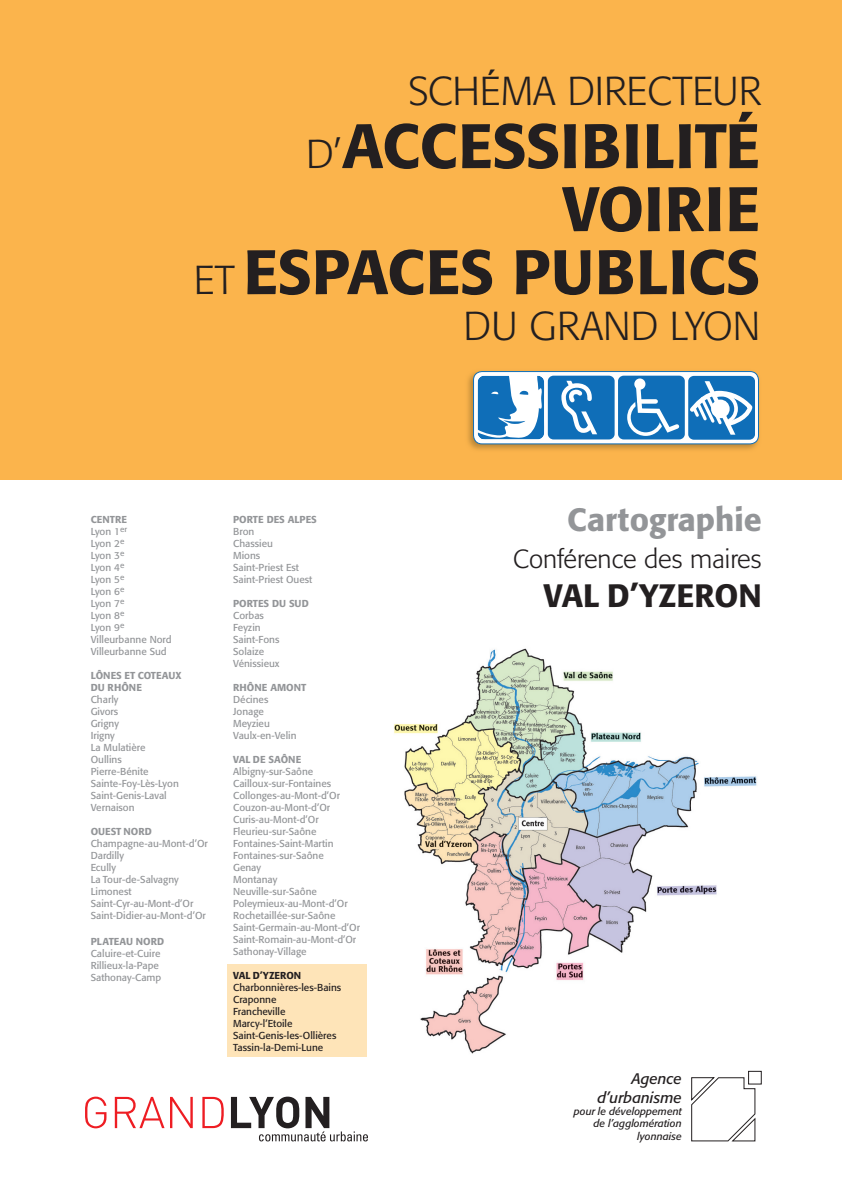
<style>
.page{position:relative;width:842px;height:1191px;background:#fff}
.page>*{position:absolute;margin:0;border:0;box-sizing:border-box;transform-origin:0 0}
.t1{font:500 62px/63px "Formata BQ";color:#231f20;text-align:right}
.t2{font:300 40px "Formata BQ";color:#231f20}
.t3{font:500 32px "Formata BQ";letter-spacing:.01em;color:#939598}
.t4{font:500 32px "Formata BQ";color:#231f20}
.t5{font:300 26px "Formata BQ";color:#231f20}
.t6{font:italic 15.1px/18.1px "Formata BQ";color:#231f20;text-align:right}
.t7{font:italic 10.4px/12.5px "Formata BQ";color:#231f20;text-align:right}
.t8{font:10px/12px "Formata BQ";color:#939598}
.t9{font:10px/12px "Formata BQ";color:#231f20}
.t10{font:500 10px/12px "Formata BQ";color:#939598}
.t11{font:500 10px "Formata BQ";color:#231f20}
.s1{font-weight:300;font-size:40px}
.s2{font-weight:500}
</style>
<div class="page">
<div style="left:227px;top:964px;width:140px;height:93px;background:#fee4b8"></div>
<img style="left:394px;top:648px;width:363px;height:406px">
<div style="left:1px;top:0;width:841px;height:479px;background:#fbb44c"></div>
<div style="left:748px;top:1071px;width:14px;height:13px;border:1px solid #231f20"></div>
<svg style="left:691px;top:1076px;width:65px;height:65px"></svg>
<svg style="left:85px;top:1096px;width:21px;height:32px"></svg>
<svg style="left:115px;top:1096px;width:78px;height:32px"></svg>
<svg style="left:202px;top:1096px;width:22px;height:32px"></svg>
<svg style="left:231px;top:1096px;width:137px;height:45px"></svg>
<img style="left:467px;top:371px;width:292px;height:79px">
<div style="left:473px;top:371px;width:285px;height:73px;background:#fff;border-radius:8px"></div>
<div style="left:473px;top:371px;width:285px;height:73px;border:1px solid #0f6eb8;border-radius:8px"></div>
<svg style="left:476px;top:374px;width:281px;height:67px"></svg>
<h2 class="t2" style="left:408px;top:68px;width:354px">SCHÉMA DIRECTEUR</h2>
<h1 class="t1" style="left:194px;top:114px;width:568px"><span class="s1">D’</span>ACCESSIBILITÉ<br>VOIRIE<br><span class="s1">ET</span> ESPACES PUBLICS</h1>
<h2 class="t2" style="left:464px;top:303px;width:298px">DU GRAND LYON</h2>
<p class="t8" style="left:91px;top:513px;width:82px"><span class="s2">CENTRE<br></span>Lyon 1<sup>er<br></sup>Lyon 2<sup>e<br></sup>Lyon 3<sup>e<br></sup>Lyon 4<sup>e<br></sup>Lyon 5<sup>e<br></sup>Lyon 6<sup>e<br></sup>Lyon 7<sup>e<br></sup>Lyon 8<sup>e<br></sup>Lyon 9<sup>e<br></sup>Villeurbanne nord<br>Villeurbanne Sud</p>
<p class="t10" style="left:91px;top:669px;width:92px">LÔNES ET COTEAUX<br>DU RHÔNE</p>
<p class="t8" style="left:91px;top:693px;width:90px">Charly<br>givors<br>grigny<br>irigny<br>La mulatière oullins pierre-bénite<br>Sainte-foy-Lès-Lyon<br>Saint-genis-Laval<br>Vernaison</p>
<p class="t10" style="left:91px;top:825px;width:63px">OUEST NORD</p>
<p class="t8" style="left:91px;top:837px;width:119px">Champagne-au-mont-d’or<br>Dardilly<br>ecully<br>La tour-de-Salvagny<br>Limonest<br>Saint-Cyr-au-mont-d’or<br>Saint-Didier-au-mont-d’or</p>
<p class="t10" style="left:91px;top:935px;width:75px">PLATEAU NORD</p>
<p class="t8" style="left:91px;top:947px;width:72px">Caluire-et-Cuire rillieux-la-pape<br>Sathonay-Camp</p>
<p class="t10" style="left:233px;top:513px;width:85px">PORTE DES ALPES</p>
<p class="t8" style="left:233px;top:525px;width:81px">bron<br>Chassieu<br>mions<br>Saint-priest est<br>Saint-priest ouest</p>
<p class="t10" style="left:233px;top:597px;width:77px">PORTES DU SUD</p>
<p class="t8" style="left:233px;top:609px;width:48px">Corbas feyzin<br>Saint-fons<br>Solaize<br>Vénissieux</p>
<p class="t10" style="left:233px;top:681px;width:75px">RHÔNE AMONT</p>
<p class="t8" style="left:233px;top:693px;width:65px">Décines<br>Jonage meyzieu<br>Vaulx-en-Velin</p>
<p class="t10" style="left:233px;top:753px;width:70px">VAL DE SAÔNE</p>
<p class="t8" style="left:233px;top:765px;width:128px">albigny-sur-Saône<br>Cailloux-sur-fontaines<br>Collonges-au-mont-d’or<br>Couzon-au-mont-d’or<br>Curis-au-mont-d’or fleurieu-sur-Saône fontaines-Saint-martin fontaines-sur-Saône<br>genay<br>montanay neuville-sur-Saône poleymieux-au-mont-d’or rochetaillée-sur-Saône<br>Saint-germain-au-mont-d’or<br>Saint-romain-au-mont-d’or<br>Sathonay-Village</p>
<p class="t11" style="left:233px;top:969px;width:70px">VAL D’YZERON</p>
<p class="t9" style="left:233px;top:981px;width:110px">Charbonnières-les-bains<br>Craponne<br>francheville marcy-l’etoile<br>Saint-genis-les-ollières tassin-la-Demi-Lune</p>
<h3 class="t3" style="left:567px;top:500px;width:196px">CARTOGRAPHIE</h3>
<h3 class="t5" style="left:513px;top:544px;width:250px">CONFÉRENCE DES MAIRES</h3>
<h3 class="t4" style="left:544px;top:575px;width:219px">VAL D’YZERON</h3>
<h3 class="t6" style="left:597px;top:1070px;width:90px">Agence. d’urbanisme</h3>
<p class="t7" style="left:574px;top:1105px;width:109px">pour.le.développement de.l’agglomération lyonnaise</p>
</div>
